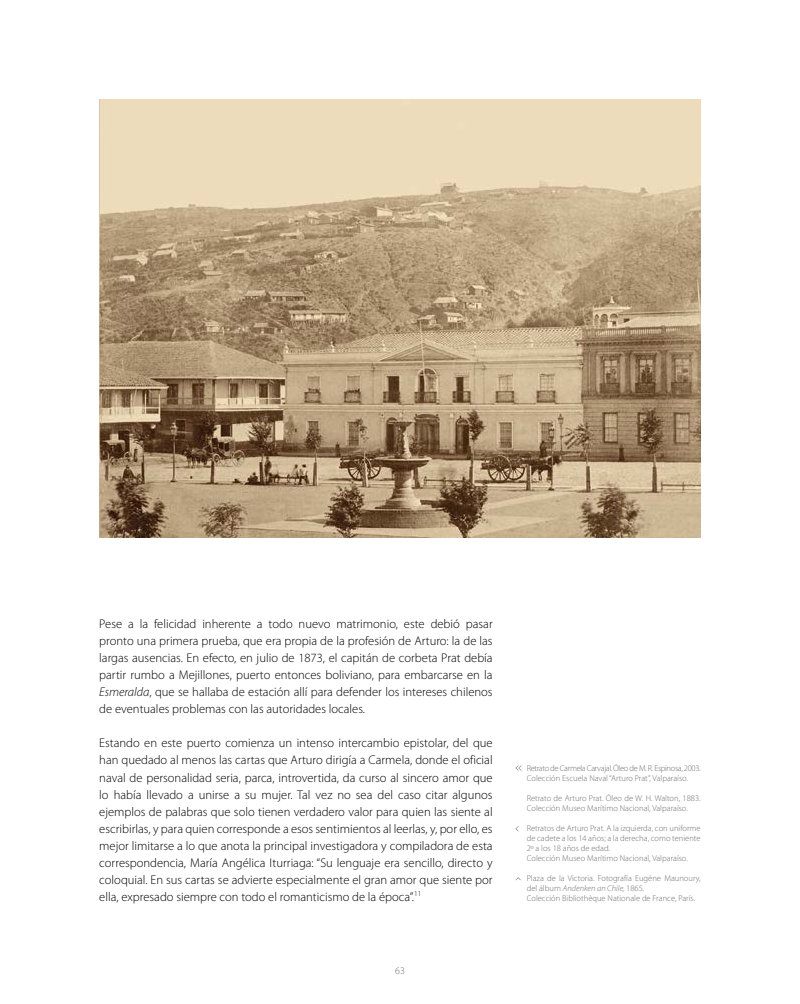
<style>
.page{position:relative;width:800px;height:1004px;background:#fff}
.page>*{position:absolute;margin:0;border:0;box-sizing:border-box;transform-origin:0 0}
.t1{font:300 12.6px/17px "Myriad Pro";color:#000;text-align:justify}
.t2{font:300 10px "Myriad Pro";color:#706f6f}
.t3{font:300 8.5px/10px "Myriad Pro";color:#706f6f}
.t4{font:300 8.5px/10px "Myriad Pro";letter-spacing:-.02em;color:#706f6f}
.s1{font-style:italic}
</style>
<div class="page">
<svg style="left:515px;top:765px;width:6px;height:6px"></svg>
<img style="left:99px;top:99px;width:601px;height:438px">
<p class="t1" style="left:99px;top:615px;width:395px">Pese a la felicidad inherente a todo nuevo matrimonio, este debió pasar pronto una primera prueba, que era propia de la profesión de Arturo: la de las largas ausencias. En efecto, en julio de 1873, el capitán de corbeta Prat debía partir rumbo a Mejillones, puerto entonces boliviano, para embarcarse en la <span class="s1">Esmeralda</span>, que se hallaba de estación allí para defender los intereses chilenos de eventuales problemas con las autoridades locales.</p>
<p class="t1" style="left:99px;top:734px;width:395px">Estando en este puerto comienza un intenso intercambio epistolar, del que han quedado al menos las cartas que Arturo dirigía a Carmela, donde el oficial naval de personalidad seria, parca, introvertida, da curso al sincero amor que lo había llevado a unirse a su mujer. Tal vez no sea del caso citar algunos ejemplos de palabras que solo tienen verdadero valor para quien las siente al escribirlas, y para quien corresponde a esos sentimientos al leerlas, y, por ello, es mejor limitarse a lo que anota la principal investigadora y compiladora de esta correspondencia, María Angélica Iturriaga: “Su lenguaje era sencillo, directo y coloquial. En sus cartas se advierte especialmente el gran amor que siente por ella, expresado siempre con todo el romanticismo de la época”.<sup>11</sup></p>
<p class="t2" style="left:395px;top:964px;width:11px">63</p>
<p class="t4" style="left:526px;top:763px;width:175px">Retrato de Carmela Carvajal. Óleo de M. R. Espinosa, 2003.<br>Colección Escuela Naval “Arturo Prat”, Valparaíso.</p>
<p class="t3" style="left:526px;top:793px;width:175px">Retrato de Arturo Prat. Óleo de W. H. Walton, 1883.<br>Colección Museo Marítimo Nacional, Valparaíso.</p>
<p class="t3" style="left:526px;top:823px;width:175px">Retratos de Arturo Prat. A la izquierda, con uniforme de cadete a los 14 años; a la derecha, como teniente 2º a los 18 años de edad.<br>Colección Museo Marítimo Nacional, Valparaíso.</p>
<p class="t3" style="left:526px;top:873px;width:175px">Plaza de la Victoria. Fotografía Eugène Maunoury, del álbum <span class="s1">Andenken an Chile,</span> 1865<span class="s1">.<br></span>Colección Bibliothèque Nationale de France, París.</p>
</div>
